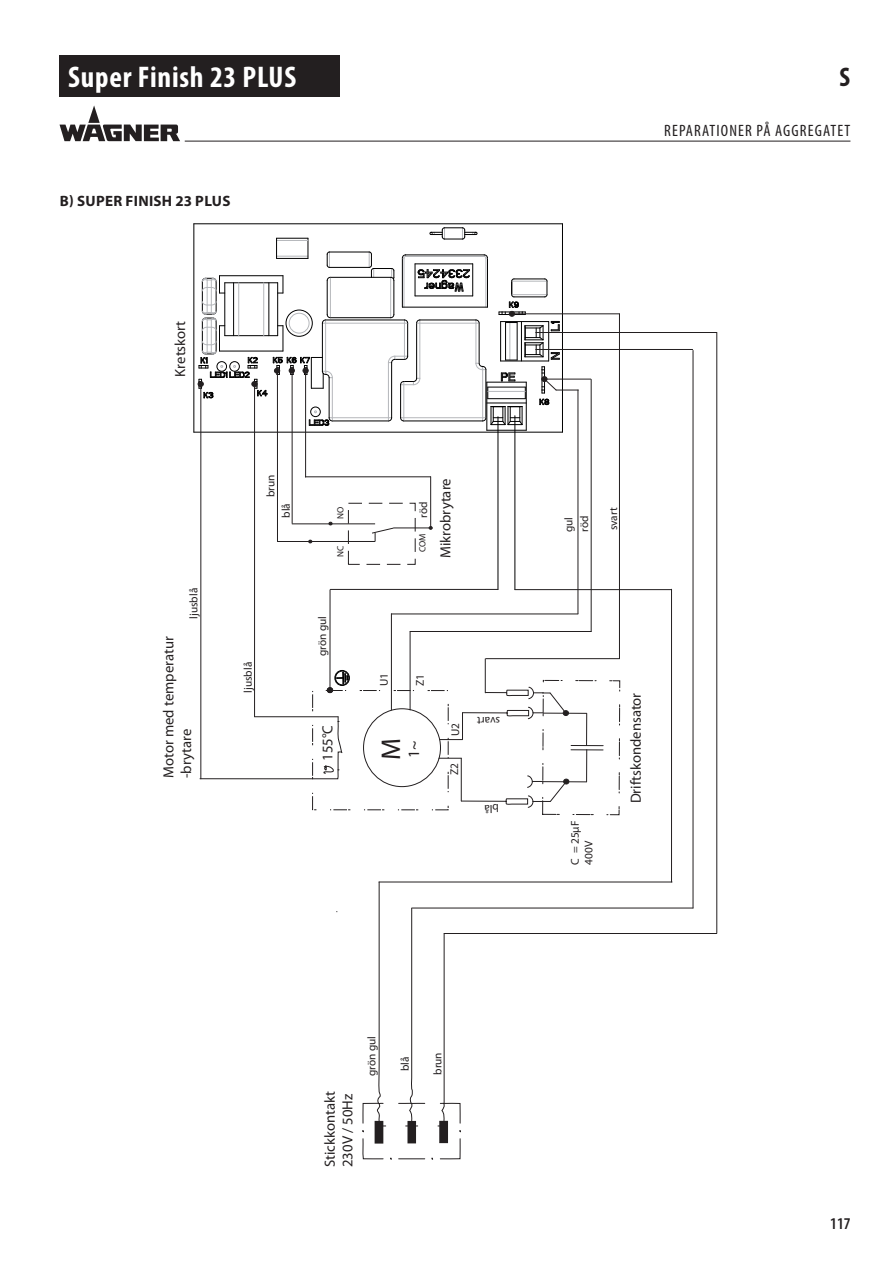
<style>
.page{position:relative;width:893px;height:1263px;background:#fff}
.page>*{position:absolute;margin:0;border:0;box-sizing:border-box;transform-origin:0 0}
.t1{font:700 condensed 30px "Myriad Pro";letter-spacing:.025em;color:#fff}
.t2{font:27.15px "Myriad Pro";color:#231f20}
.t3{font:700 condensed 27px "Myriad Pro";color:#231f20}
.t4{font:condensed 16.5px "Myriad Pro";letter-spacing:.07em;color:#231f20}
.t5{font:600 condensed 16.5px "Myriad Pro";color:#231f20}
.t6{font:15.9px "Myriad Pro";color:#231f20}
.t7{font:700 15px "Myriad Pro";letter-spacing:.02em;color:#231f20}
.t8{font:14.7px/17.7px "Myriad Pro";color:#231f20}
.t9{font:11.25px/13.6px "Myriad Pro";color:#231f20}
.t10{font:9px "Myriad Pro";color:#231f20}
</style>
<div class="page">
<div style="left:60px;top:55px;width:280px;height:41px;background:#231f20"></div>
<hr style="left:185px;top:141px;width:665px;height:1px;background:#231f20">
<svg style="left:60px;top:105px;width:120px;height:36px"></svg>
<svg style="left:398px;top:907px;width:27px;height:220px"></svg>
<svg style="left:362px;top:1138px;width:22px;height:21px"></svg>
<svg style="left:362px;top:881px;width:24px;height:251px"></svg>
<svg style="left:399px;top:1158px;width:26px;height:1px"></svg>
<svg style="left:440px;top:1138px;width:21px;height:21px"></svg>
<svg style="left:438px;top:1102px;width:23px;height:30px"></svg>
<hr style="left:444px;top:933px;width:1px;height:170px;background:#231f20">
<div style="left:375px;top:1121px;width:8px;height:22px;background:#231f20"></div>
<div style="left:408px;top:1121px;width:8px;height:22px;background:#231f20"></div>
<div style="left:440px;top:1121px;width:7px;height:21px;background:#231f20"></div>
<div style="left:439px;top:1121px;width:9px;height:22px;border:1px solid #231f20"></div>
<hr style="left:562px;top:224px;width:1px;height:208px;background:#000">
<hr style="left:526px;top:382px;width:1px;height:48px;background:#000">
<hr style="left:194px;top:432px;width:368px;height:1px;background:#000">
<hr style="left:487px;top:430px;width:39px;height:1px;background:#000">
<hr style="left:486px;top:382px;width:1px;height:48px;background:#000">
<hr style="left:332px;top:420px;width:56px;height:1px;background:#000">
<hr style="left:329px;top:417px;width:63px;height:1px;background:#b5b7bb">
<hr style="left:322px;top:323px;width:86px;height:1px;background:#b5b7bb">
<hr style="left:326px;top:320px;width:78px;height:1px;background:#000">
<hr style="left:330px;top:317px;width:61px;height:1px;background:#000">
<hr style="left:225px;top:282px;width:53px;height:1px;background:#000">
<hr style="left:330px;top:277px;width:61px;height:1px;background:#000">
<hr style="left:219px;top:275px;width:64px;height:1px;background:#000">
<hr style="left:332px;top:378px;width:1px;height:43px;background:#b5b7bb">
<hr style="left:330px;top:277px;width:1px;height:41px;background:#b5b7bb">
<hr style="left:329px;top:378px;width:1px;height:40px;background:#000">
<hr style="left:327px;top:281px;width:1px;height:33px;background:#000">
<hr style="left:329px;top:267px;width:40px;height:1px;background:#000">
<hr style="left:277px;top:258px;width:31px;height:1px;background:#000">
<hr style="left:277px;top:256px;width:31px;height:1px;background:#b5b7bb">
<svg style="left:308px;top:238px;width:1px;height:20px"></svg>
<hr style="left:329px;top:252px;width:40px;height:1px;background:#000">
<hr style="left:277px;top:240px;width:31px;height:1px;background:#b5b7bb">
<hr style="left:277px;top:238px;width:31px;height:1px;background:#000">
<svg style="left:278px;top:276px;width:6px;height:18px"></svg>
<hr style="left:277px;top:283px;width:1px;height:53px;background:#000">
<hr style="left:194px;top:223px;width:368px;height:1px;background:#000">
<svg style="left:276px;top:238px;width:1px;height:20px"></svg>
<hr style="left:268px;top:283px;width:1px;height:53px;background:#000">
<hr style="left:263px;top:283px;width:1px;height:53px;background:#b5b7bb">
<hr style="left:238px;top:283px;width:1px;height:53px;background:#b5b7bb">
<hr style="left:233px;top:283px;width:1px;height:53px;background:#000">
<hr style="left:224px;top:283px;width:1px;height:53px;background:#000">
<hr style="left:216px;top:281px;width:1px;height:30px;background:#000">
<hr style="left:211px;top:280px;width:1px;height:32px;background:#b5b7bb">
<hr style="left:207px;top:280px;width:1px;height:32px;background:#b5b7bb">
<hr style="left:202px;top:281px;width:1px;height:30px;background:#000">
<hr style="left:193px;top:224px;width:1px;height:208px;background:#000">
<div style="left:310px;top:407px;width:11px;height:10px;border:1px solid #000;border-radius:50%"></div>
<svg style="left:309px;top:410px;width:24px;height:16px"></svg>
<svg style="left:429px;top:227px;width:49px;height:13px"></svg>
<svg style="left:326px;top:276px;width:5px;height:5px"></svg>
<svg style="left:326px;top:251px;width:4px;height:17px"></svg>
<svg style="left:202px;top:276px;width:23px;height:18px"></svg>
<hr style="left:255px;top:716px;width:83px;height:1px;background:#231f20">
<div style="left:363px;top:708px;width:78px;height:79px;border:1px solid #231f20;border-radius:50%"></div>
<svg style="left:439px;top:758px;width:22px;height:1px"></svg>
<hr style="left:330px;top:590px;width:1px;height:100px;background:#231f20">
<hr style="left:462px;top:712px;width:45px;height:1px;background:#231f20">
<hr style="left:461px;top:801px;width:45px;height:1px;background:#231f20">
<svg style="left:327px;top:672px;width:21px;height:21px"></svg>
<div style="left:335px;top:670px;width:15px;height:16px;border:1px solid #000;border-radius:50%"></div>
<div style="left:335px;top:671px;width:14px;height:14px;border:1px solid #000;border-radius:50%"></div>
<hr style="left:200px;top:384px;width:1px;height:395px;background:#231f20">
<hr style="left:514px;top:416px;width:1px;height:174px;background:#000">
<hr style="left:498px;top:417px;width:1px;height:173px;background:#000">
<hr style="left:461px;top:758px;width:1px;height:43px;background:#231f20">
<svg style="left:440px;top:713px;width:23px;height:27px"></svg>
<hr style="left:254px;top:385px;width:1px;height:332px;background:#231f20">
<hr style="left:330px;top:589px;width:168px;height:1px;background:#231f20">
<svg style="left:199px;top:717px;width:144px;height:63px"></svg>
<hr style="left:393px;top:528px;width:38px;height:1px;background:#231f20">
<hr style="left:330px;top:524px;width:45px;height:1px;background:#231f20">
<hr style="left:310px;top:541px;width:65px;height:1px;background:#231f20">
<svg style="left:372px;top:527px;width:22px;height:15px"></svg>
<div style="left:348px;top:503px;width:67px;height:62px;border:1px dashed #231f20"></div>
<hr style="left:292px;top:371px;width:1px;height:152px;background:#231f20">
<hr style="left:277px;top:370px;width:1px;height:171px;background:#231f20">
<hr style="left:430px;top:477px;width:1px;height:51px;background:#231f20">
<svg style="left:198px;top:301px;width:135px;height:98px"></svg>
<hr style="left:305px;top:371px;width:1px;height:106px;background:#231f20">
<hr style="left:305px;top:476px;width:126px;height:1px;background:#231f20">
<hr style="left:292px;top:523px;width:38px;height:1px;background:#231f20">
<hr style="left:277px;top:541px;width:33px;height:1px;background:#231f20">
<hr style="left:379px;top:881px;width:293px;height:1px;background:#231f20">
<hr style="left:410px;top:631px;width:181px;height:1px;background:#231f20">
<hr style="left:412px;top:907px;width:281px;height:1px;background:#231f20">
<hr style="left:671px;top:589px;width:1px;height:293px;background:#231f20">
<hr style="left:693px;top:350px;width:1px;height:558px;background:#231f20">
<hr style="left:391px;top:614px;width:1px;height:96px;background:#231f20">
<hr style="left:716px;top:333px;width:1px;height:600px;background:#231f20">
<hr style="left:410px;top:631px;width:1px;height:79px;background:#231f20">
<hr style="left:485px;top:659px;width:1px;height:34px;background:#231f20">
<hr style="left:536px;top:349px;width:157px;height:1px;background:#231f20">
<hr style="left:536px;top:332px;width:181px;height:1px;background:#231f20">
<hr style="left:544px;top:379px;width:47px;height:1px;background:#231f20">
<hr style="left:512px;top:313px;width:107px;height:1px;background:#231f20">
<hr style="left:444px;top:933px;width:273px;height:1px;background:#231f20">
<hr style="left:391px;top:613px;width:187px;height:1px;background:#231f20">
<hr style="left:486px;top:658px;width:133px;height:1px;background:#231f20">
<hr style="left:619px;top:314px;width:1px;height:345px;background:#231f20">
<svg style="left:368px;top:251px;width:210px;height:175px"></svg>
<hr style="left:577px;top:390px;width:1px;height:224px;background:#231f20">
<hr style="left:591px;top:379px;width:1px;height:252px;background:#231f20">
<hr style="left:515px;top:589px;width:156px;height:1px;background:#231f20">
<svg style="left:485px;top:680px;width:135px;height:135px"></svg>
<h1 class="t1" style="left:68px;top:58px;width:230px">Super Finish 23 PLUS</h1>
<h3 class="t3" style="left:839px;top:60px;width:12px">S</h3>
<p class="t7" style="left:60px;top:191px;width:172px">B) SUPER FINISH 23 PLUS</p>
<p class="t8" style="left:171px;top:377px;width:57px;rotate:-90deg">Kretskort</p>
<p class="t9" style="left:187px;top:619px;width:32px;rotate:-90deg">ljusblå</p>
<p class="t8" style="left:160px;top:778px;width:143px;rotate:-90deg">Motor med temperatur -brytare</p>
<p class="t9" style="left:264px;top:497px;width:24px;rotate:-90deg">brun</p>
<p class="t9" style="left:279px;top:518px;width:16px;rotate:-90deg">blå</p>
<p class="t9" style="left:241px;top:693px;width:32px;rotate:-90deg">ljusblå</p>
<p class="t10" style="left:335px;top:519px;width:14px;rotate:-90deg">NO</p>
<p class="t10" style="left:335px;top:557px;width:13px;rotate:-90deg">NC</p>
<p class="t9" style="left:316px;top:656px;width:41px;rotate:-90deg">grön gul</p>
<p class="t8" style="left:318px;top:761px;width:37px;rotate:-90deg">155°C</p>
<p class="t9" style="left:416px;top:518px;width:18px;rotate:-90deg">röd</p>
<p class="t10" style="left:417px;top:552px;width:20px;rotate:-90deg">COM</p>
<p class="t8" style="left:436px;top:558px;width:81px;rotate:-90deg">Mikrobrytare</p>
<p class="t9" style="left:377px;top:686px;width:15px;rotate:-90deg">U1</p>
<p class="t9" style="left:413px;top:686px;width:14px;rotate:-90deg">Z1</p>
<h2 class="t2" style="left:374px;top:760px;width:23px;rotate:-90deg">M</h2>
<p class="t6" style="left:404px;top:758px;width:19px;rotate:-90deg">1~</p>
<p class="t9" style="left:448px;top:736px;width:15px;rotate:-90deg">U2</p>
<p class="t9" style="left:447px;top:775px;width:14px;rotate:-90deg">Z2</p>
<p class="t9" style="left:500px;top:727px;width:25px;rotate:-180deg">svart</p>
<p class="t4" style="left:664px;top:121px;width:188px">REPARATIONER PÅ AGGREGATET</p>
<p class="t9" style="left:561px;top:532px;width:18px;line-height:15.5px;rotate:-90deg">gul röd</p>
<p class="t9" style="left:606px;top:530px;width:25px;rotate:-90deg">svart</p>
<p class="t9" style="left:568px;top:865px;width:45px;rotate:-90deg">C = 25µF<br>400V</p>
<p class="t8" style="left:627px;top:803px;width:112px;rotate:-90deg">Driftskondensator</p>
<p class="t8" style="left:321px;top:1167px;width:78px;rotate:-90deg">Stickkontakt<br>230V / 50Hz</p>
<p class="t9" style="left:365px;top:1076px;width:41px;rotate:-90deg">grön gul</p>
<p class="t9" style="left:398px;top:1071px;width:16px;rotate:-90deg">blå</p>
<p class="t9" style="left:431px;top:1075px;width:24px;rotate:-90deg">brun</p>
<p class="t5" style="left:830px;top:1214px;width:22px">117</p>
</div>
